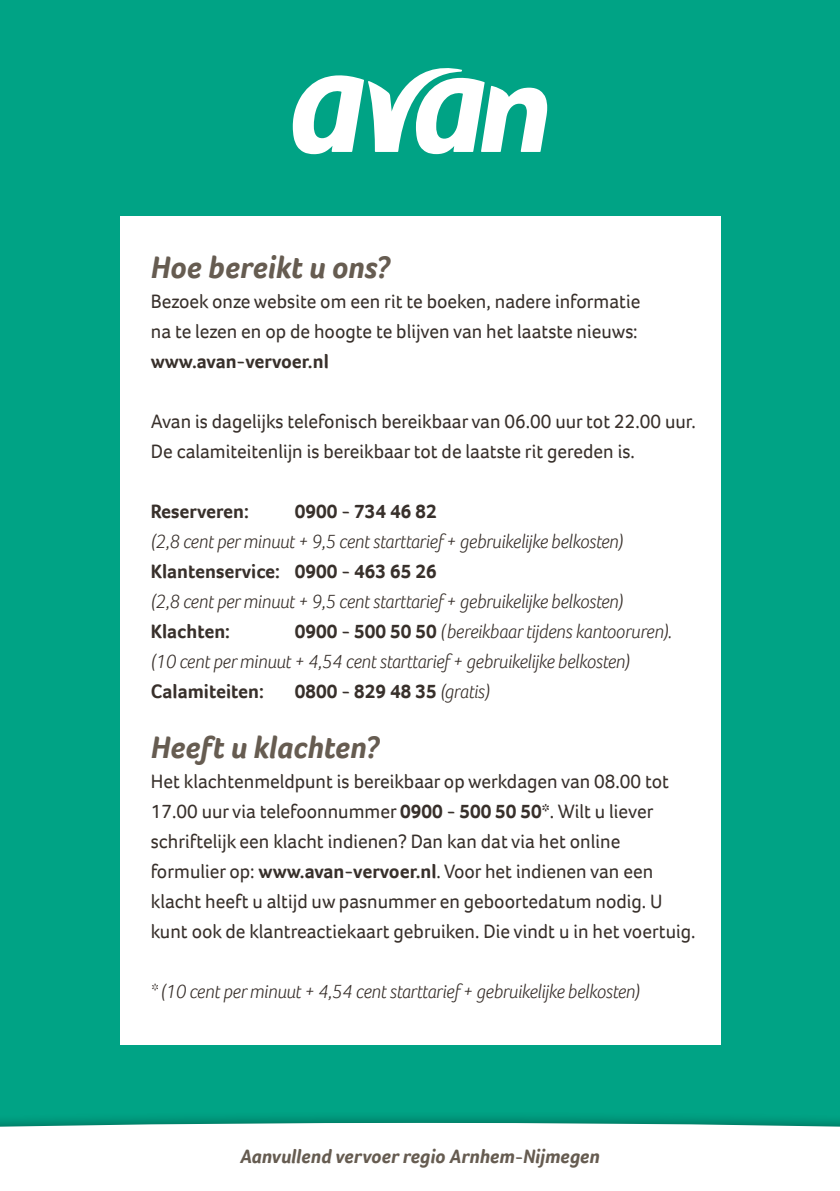
<style>
.page{position:relative;width:840px;height:1191px;background:#fff}
.page>*{position:absolute;margin:0;border:0;box-sizing:border-box;transform-origin:0 0}
.Sub_kop{font:italic 700 32px "Foco";color:#665c51}
.body{font:20px/30px "Foco";color:#38302b}
.body-2{font:italic 300 20px/30px "Foco";letter-spacing:-.01em;color:#38302b}
.body-3{font:700 20px "Foco";color:#38302b}
.t1{font:italic 700 20px "Foco";color:#665c51}
.s1{font-weight:700;font-style:normal}
.s2{font-weight:300;font-style:italic}
.s3{font-weight:700}
</style>
<div class="page">
<div style="left:0;top:0;width:839px;height:1191px;background:#00a385"></div>
<div style="left:0;top:1110px;width:839px;height:81px;background:#000;opacity:.4"></div>
<div style="left:0;top:1123px;width:839px;height:68px;background:#fff"></div>
<div style="left:120px;top:216px;width:600px;height:828px;background:#fff"></div>
<svg style="left:292px;top:68px;width:255px;height:86px"></svg>
<p class="Sub_kop" style="left:151px;top:246px;width:241px">Hoe bereikt u ons?</p>
<p class="body" style="left:151px;top:286px;width:491px">Bezoek onze website om een rit te boeken, nadere informatie na te lezen en op de hoogte te blijven van het laatste nieuws:</p>
<p class="body-3" style="left:151px;top:348px;width:179px">www.avan-vervoer.nl</p>
<p class="body" style="left:151px;top:406px;width:546px">Avan is dagelijks telefonisch bereikbaar van 06.00 uur tot 22.00 uur.</p>
<p class="body" style="left:151px;top:436px;width:485px">De calamiteitenlijn is bereikbaar tot de laatste rit gereden is.</p>
<p class="body-3" style="left:151px;top:498px;width:99px">Reserveren:</p>
<p class="body-2" style="left:151px;top:496px;width:474px;text-indent:144px"><span class="s1">0900 - 734 46 82<br></span>(2,8 cent per minuut + 9,5 cent starttarief + gebruikelijke belkosten)</p>
<p class="body-2" style="left:151px;top:556px;width:474px"><span class="s1">Klantenservice: 0900 - 463 65 26<br></span>(2,8 cent per minuut + 9,5 cent starttarief + gebruikelijke belkosten)</p>
<p class="body-3" style="left:151px;top:618px;width:81px">Klachten:</p>
<p class="body-2" style="left:151px;top:616px;width:522px;text-indent:144px"><span class="s1">0900 - 500 50 50</span> (bereikbaar tijdens kantooruren). (10 cent per minuut + 4,54 cent starttarief + gebruikelijke belkosten)</p>
<p class="body-3" style="left:151px;top:678px;width:115px">Calamiteiten:</p>
<p class="body-3" style="left:295px;top:678px;width:196px">0800 - 829 48 35 <span class="s2">(gratis)</span></p>
<p class="Sub_kop" style="left:151px;top:726px;width:230px">Heeft u klachten?</p>
<p class="body" style="left:151px;top:766px;width:546px">Het klachtenmeldpunt is bereikbaar op werkdagen van 08.00 tot 17.00 uur via telefoonnummer <span class="s3">0900 - 500 50 50*</span>. Wilt u liever schriftelijk een klacht indienen? Dan kan dat via het online formulier op: <span class="s3">www.avan-vervoer.nl</span>. Voor het indienen van een klacht heeft u altijd uw pasnummer en geboortedatum nodig. U kunt ook de klantreactiekaart gebruiken. Die vindt u in het voertuig.</p>
<p class="body-2" style="left:151px;top:976px;width:490px">* (10 cent per minuut + 4,54 cent starttarief + gebruikelijke belkosten)</p>
<p class="t1" style="left:240px;top:1142px;width:361px">Aanvullend vervoer regio Arnhem-Nijmegen</p>
</div>
